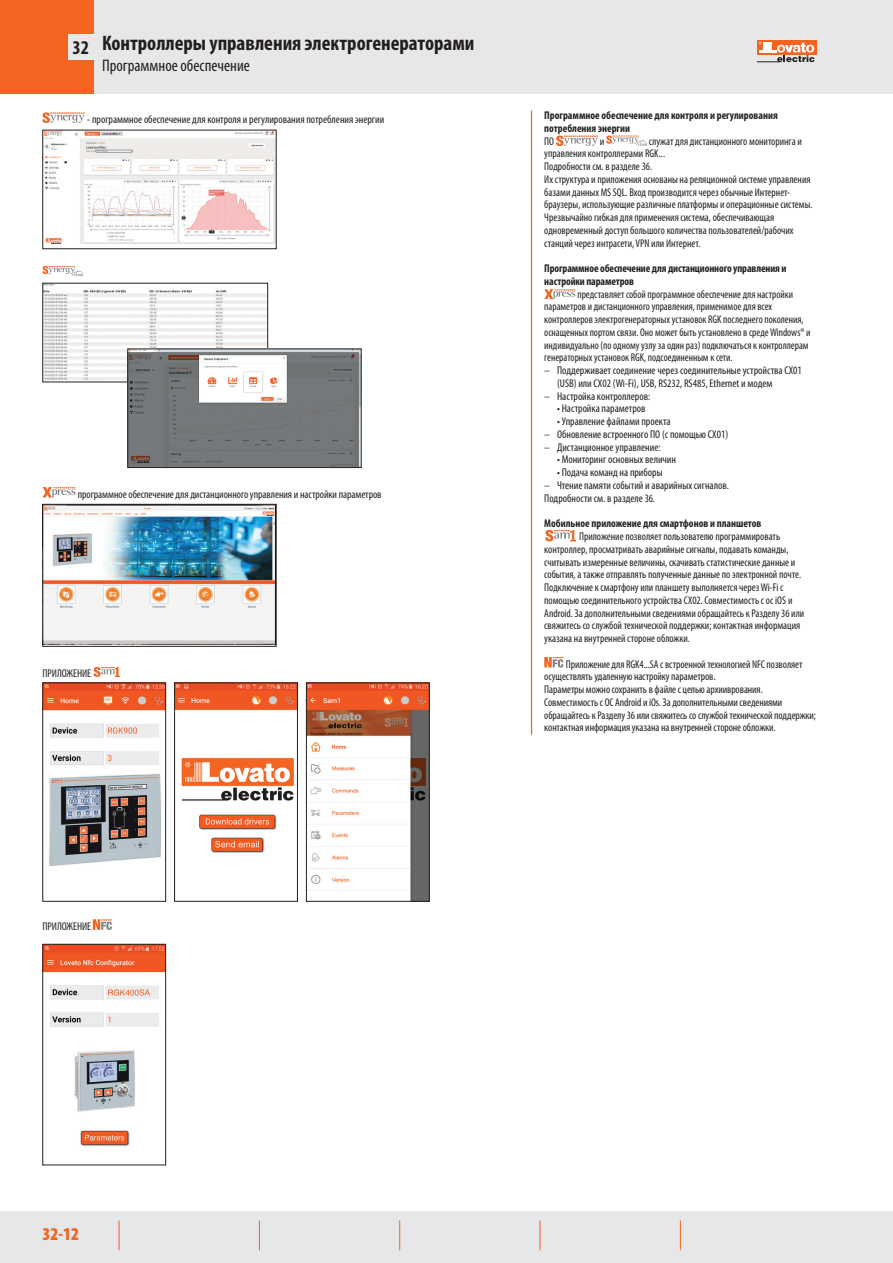
<style>
.page{position:relative;width:893px;height:1263px;background:#fff}
.page>*{position:absolute;margin:0;border:0;box-sizing:border-box;transform-origin:0 0}
.t1{font:700 condensed 21px "Myriad Pro";color:#231f20}
.t2{font:700 condensed 19.5px "Myriad Pro";color:#231f20}
.t3{font:900 condensed 18px "Myriad Pro";color:#f36421}
.t4{font:condensed 16.8px "Myriad Pro";color:#231f20}
.t5{font:condensed 11.25px/12.8px "Myriad Pro";color:#231f20}
.t6{font:condensed 11.25px/12.8px "Myriad Pro";color:#231f20;scale:.95 1}
.t7{font:700 condensed 11.25px/12.8px "Myriad Pro";color:#231f20}
</style>
<div class="page">
<div style="left:0;top:0;width:893px;height:94px;background:#e6e7e9"></div>
<div style="left:0;top:1212px;width:893px;height:51px;background:#e6e7e9"></div>
<div style="left:757px;top:40px;width:59px;height:15px;background:#f36421"></div>
<svg style="left:757px;top:42px;width:58px;height:20px"></svg>
<div style="left:0;top:0;width:94px;height:94px;background:#f36421"></div>
<div style="left:68px;top:34px;width:28px;height:26px;background:#e6e7e9"></div>
<hr style="left:119px;top:1220px;width:1px;height:30px;background:#f36421">
<hr style="left:259px;top:1220px;width:1px;height:30px;background:#f36421">
<hr style="left:399px;top:1220px;width:1px;height:30px;background:#f36421">
<hr style="left:540px;top:1220px;width:1px;height:30px;background:#f36421">
<hr style="left:680px;top:1220px;width:1px;height:30px;background:#f36421">
<hr style="left:531px;top:111px;width:1px;height:624px;background:#f36421">
<svg style="left:43px;top:487px;width:33px;height:11px"></svg>
<img style="left:45px;top:506px;width:229px;height:138px">
<div style="left:43px;top:504px;width:233px;height:142px;border:1px solid #231f20"></div>
<svg style="left:43px;top:112px;width:42px;height:11px"></svg>
<div style="left:43px;top:130px;width:233px;height:119px;background:linear-gradient(to right,#fff,#fff)"></div>
<img style="left:45px;top:132px;width:229px;height:111px">
<div style="left:43px;top:130px;width:233px;height:119px;border:1px solid #231f20"></div>
<svg style="left:43px;top:266px;width:40px;height:10px"></svg>
<img style="left:45px;top:285px;width:221px;height:95px">
<img style="left:130px;top:351px;width:229px;height:115px">
<div style="left:128px;top:349px;width:233px;height:119px;border:1px solid #231f20"></div>
<svg style="left:94px;top:667px;width:26px;height:10px"></svg>
<img style="left:45px;top:685px;width:119px;height:181px">
<div style="left:43px;top:683px;width:123px;height:218px;border:1px solid #231f20"></div>
<svg style="left:93px;top:919px;width:19px;height:11px"></svg>
<img style="left:45px;top:946px;width:119px;height:201px">
<div style="left:43px;top:944px;width:123px;height:221px;border:1px solid #231f20"></div>
<img style="left:176px;top:685px;width:120px;height:168px">
<div style="left:174px;top:683px;width:124px;height:218px;border:1px solid #231f20"></div>
<img style="left:308px;top:685px;width:119px;height:214px">
<div style="left:306px;top:683px;width:123px;height:218px;border:1px solid #231f20"></div>
<svg style="left:556px;top:136px;width:42px;height:10px"></svg>
<svg style="left:606px;top:136px;width:41px;height:10px"></svg>
<svg style="left:544px;top:289px;width:31px;height:10px"></svg>
<svg style="left:545px;top:529px;width:31px;height:12px"></svg>
<svg style="left:544px;top:657px;width:19px;height:10px"></svg>
<h2 class="t2" style="left:72px;top:35px;width:18px">32</h2>
<h1 class="t1" style="left:102px;top:30px;width:374px">Контроллеры управления электрогенераторами</h1>
<h3 class="t4" style="left:102px;top:55px;width:149px">Программное обеспечение</h3>
<p class="t5" style="left:87px;top:113px;width:299px">- программное обеспечение для контроля и регулирования потребления энергии</p>
<p class="t5" style="left:78px;top:487px;width:305px">программное обеспечение для дистанционного управления и настройки параметров</p>
<p class="t5" style="left:43px;top:667px;width:50px">ПРИЛОЖЕНИЕ</p>
<p class="t7" style="left:544px;top:109px;width:235px">Программное обеспечение для контроля и регулирования потребления энергии</p>
<p class="t5" style="left:544px;top:134px;width:11px">ПО</p>
<p class="t5" style="left:600px;top:134px;width:6px">и</p>
<p class="t5" style="left:544px;top:134px;width:270px;text-indent:104px">служат для дистанционного мониторинга и управления контроллерами RGK...<br>Подробности см. в разделе 36.<br>Их структура и приложения основаны на реляционной системе управления базами данных MS SQL. Вход производится через обычные Интернет&shy;браузеры, использующие различные платформы и операционные системы.<br>Чрезвычайно гибкая для применения система, обеспечивающая одновременный доступ большого количества пользователей/рабочих станций через интрасети, VPN или Интернет.</p>
<p class="t7" style="left:544px;top:262px;width:244px">Программное обеспечение для дистанционного управления и настройки параметров</p>
<p class="t6" style="left:544px;top:287px;width:282px;text-indent:33px">представляет собой программное обеспечение для настройки параметров и дистанционного управления, применимое для всех контроллеров электрогенераторных установок RGK последнего поколения, оснащенных портом связи. Оно может быть установлено в среде Windows® и индивидуально (по одному узлу за один раз) подключаться к контроллерам генераторных установок RGK, подсоединенным к сети.</p>
<p class="t5" style="left:557px;top:364px;width:246px;text-indent:-13px">– Поддерживает соединение через соединительные устройства CX01 (USB) или CX02 (Wi-Fi), USB, RS232, RS485, Ethernet и модем</p>
<p class="t5" style="left:544px;top:389px;width:108px">– Настройка контроллеров:</p>
<p class="t5" style="left:557px;top:402px;width:90px">• Настройка параметров</p>
<p class="t5" style="left:557px;top:415px;width:115px">• Управление файлами проекта</p>
<p class="t5" style="left:544px;top:428px;width:185px">– Обновление встроенного ПО (с помощью CX01)</p>
<p class="t5" style="left:544px;top:440px;width:118px">– Дистанционное управление:</p>
<p class="t5" style="left:557px;top:453px;width:121px">• Мониторинг основных величин</p>
<p class="t5" style="left:557px;top:466px;width:107px">• Подача команд на приборы</p>
<p class="t5" style="left:544px;top:479px;width:186px">– Чтение памяти событий и аварийных сигналов.<br>Подробности см. в разделе 36.</p>
<p class="t7" style="left:544px;top:517px;width:219px">Мобильное приложение для смартфонов и планшетов</p>
<p class="t5" style="left:544px;top:530px;width:262px;text-indent:35px">Приложение позволяет пользователю программировать контроллер, просматривать аварийные сигналы, подавать команды, считывать измеренные величины, скачивать статистические данные и события, а также отправлять полученные данные по электронной почте.<br>Подключение к смартфону или планшету выполняется через Wi-Fi с помощью соединительного устройства CX02. Совместимость с ос iOS и Android. За дополнительными сведениями обращайтесь к Разделу 36 или свяжитесь со службой технической поддержки; контактная информация указана на внутренней стороне обложки.</p>
<p class="t5" style="left:544px;top:657px;width:273px;text-indent:22px">Приложение для RGK4...SA с встроенной технологией NFC позволяет осуществлять удаленную настройку параметров.<br>Параметры можно сохранить в файле с целью архииврования.<br>Совместимость с ОС Android и iOs. За дополнительными сведениями обращайтесь к Разделу 36 или свяжитесь со службой технической поддержки; контактная информация указана на внутренней стороне обложки.</p>
<p class="t5" style="left:43px;top:920px;width:50px">ПРИЛОЖЕНИЕ</p>
<h3 class="t3" style="left:43px;top:1223px;width:38px">32-12</h3>
</div>
